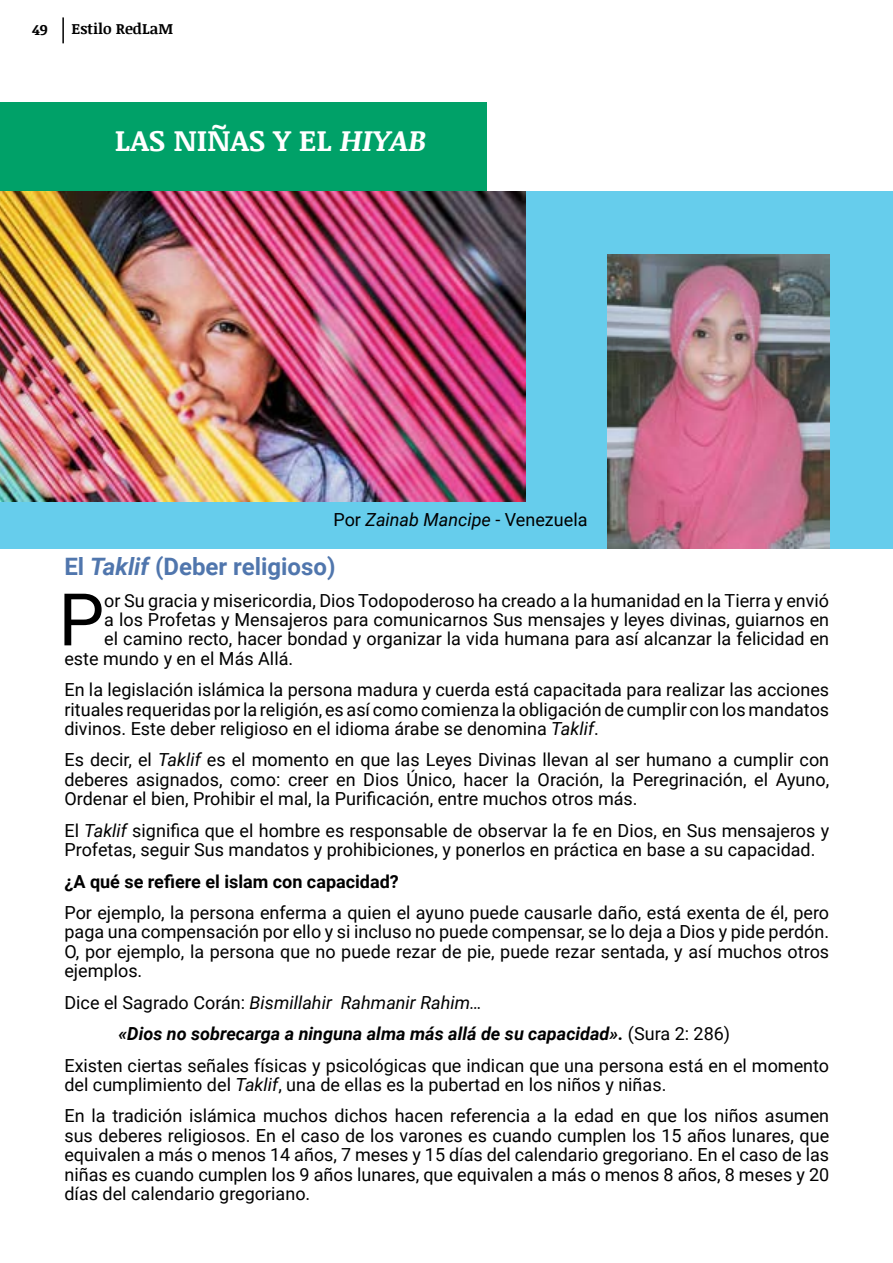
<style>
.page{position:relative;width:893px;height:1263px;background:#fff}
.page>*{position:absolute;margin:0;border:0;box-sizing:border-box;transform-origin:0 0}
.t1{font:72.6px "Roboto";color:#000}
.t2{font:700 30px "Noticia Text";color:#fff}
.t3{font:700 24px "Roboto";color:#5076ad}
.t4{font:18px/19.4px "Roboto";color:#000;text-align:justify}
.t5{font:italic 700 18px "Roboto";color:#000}
.t6{font:italic 18px "Roboto";color:#000}
.t7{font:700 18px "Roboto";color:#000}
.t8{font:700 15px "Noticia Text";color:#000}
.s1{font-style:italic}
.s2{font-style:normal}
.s3{font-weight:400;font-style:normal}
</style>
<div class="page">
<div style="left:0;top:191px;width:893px;height:358px;background:#66cdec"></div>
<div style="left:0;top:102px;width:486px;height:89px;background:#00a168"></div>
<img style="left:608px;top:255px;width:221px;height:294px">
<img style="left:0;top:191px;width:526px;height:310px">
<hr style="left:62px;top:17px;width:2px;height:26px;background:#000">
<p class="t8" style="left:32px;top:18px;width:17px">49</p>
<p class="t8" style="left:72px;top:17px;width:103px">Estilo RedLaM</p>
<h2 class="t2" style="left:115px;top:119px;width:313px">LAS NIÑAS Y EL <span class="s1">HIYAB</span></h2>
<p class="t4" style="left:333px;top:509px;width:256px">Por <span class="s1">Zainab Mancipe</span> - Venezuela</p>
<h3 class="t3" style="left:64px;top:550px;width:273px">El <span class="s1">Taklif</span> (Deber religioso)</h3>
<h1 class="t1" style="left:58px;top:569px;width:47px">P</h1>
<p class="t4" style="left:104px;top:590px;width:726px">or Su gracia y misericordia, Dios Todopoderoso ha creado a la humanidad en la Tierra y envió</p>
<p class="t4" style="left:104px;top:609px;width:726px">a los Profetas y Mensajeros para comunicarnos Sus mensajes y leyes divinas, guiarnos en</p>
<p class="t4" style="left:104px;top:629px;width:726px">el camino recto, hacer bondad y organizar la vida humana para así alcanzar la felicidad en</p>
<p class="t4" style="left:64px;top:648px;width:230px">este mundo y en el Más Allá.</p>
<p class="t4" style="left:64px;top:679px;width:766px">En la legislación islámica la persona madura y cuerda está capacitada para realizar las acciones rituales requeridas por la religión, es así como comienza la obligación de cumplir con los mandatos divinos. Este deber religioso en el idioma árabe se denomina <span class="s1">Taklif</span>.</p>
<p class="t4" style="left:64px;top:750px;width:766px">Es decir, el <span class="s1">Taklif</span> es el momento en que las Leyes Divinas llevan al ser humano a cumplir con deberes asignados, como: creer en Dios Único, hacer la Oración, la Peregrinación, el Ayuno, Ordenar el bien, Prohibir el mal, la Purificación, entre muchos otros más.</p>
<p class="t4" style="left:64px;top:820px;width:766px">El <span class="s1">Taklif</span> significa que el hombre es responsable de observar la fe en Dios, en Sus mensajeros y<br>Profetas, seguir Sus mandatos y prohibiciones, y ponerlos en práctica en base a su capacidad.</p>
<p class="t7" style="left:64px;top:869px;width:336px">¿A qué se refiere el islam con capacidad?</p>
<p class="t4" style="left:64px;top:902px;width:766px">Por ejemplo, la persona enferma a quien el ayuno puede causarle daño, está exenta de él, pero paga una compensación por ello y si incluso no puede compensar, se lo deja a Dios y pide perdón.<br>O, por ejemplo, la persona que no puede rezar de pie, puede rezar sentada, y así muchos otros ejemplos.</p>
<p class="t6" style="left:64px;top:990px;width:419px"><span class="s2">Dice el Sagrado Corán:</span> Bismillahir Rahmanir Rahim…</p>
<p class="t5" style="left:118px;top:1021px;width:613px">«Dios no sobrecarga a ninguna alma más allá de su capacidad». <span class="s3">(Sura 2: 286)</span></p>
<p class="t4" style="left:64px;top:1055px;width:766px">Existen ciertas señales físicas y psicológicas que indican que una persona está en el momento</p>
<p class="t4" style="left:64px;top:1068px;width:766px;line-height:31.5px">del cumplimiento del <span class="s1">Taklif</span>, una de ellas es la pubertad en los niños y niñas.<br>En la tradición islámica muchos dichos hacen referencia a la edad en que los niños asumen</p>
<p class="t4" style="left:64px;top:1125px;width:766px">sus deberes religiosos. En el caso de los varones es cuando cumplen los 15 años lunares, que equivalen a más o menos 14 años, 7 meses y 15 días del calendario gregoriano. En el caso de las niñas es cuando cumplen los 9 años lunares, que equivalen a más o menos 8 años, 8 meses y 20 días del calendario gregoriano.</p>
</div>
